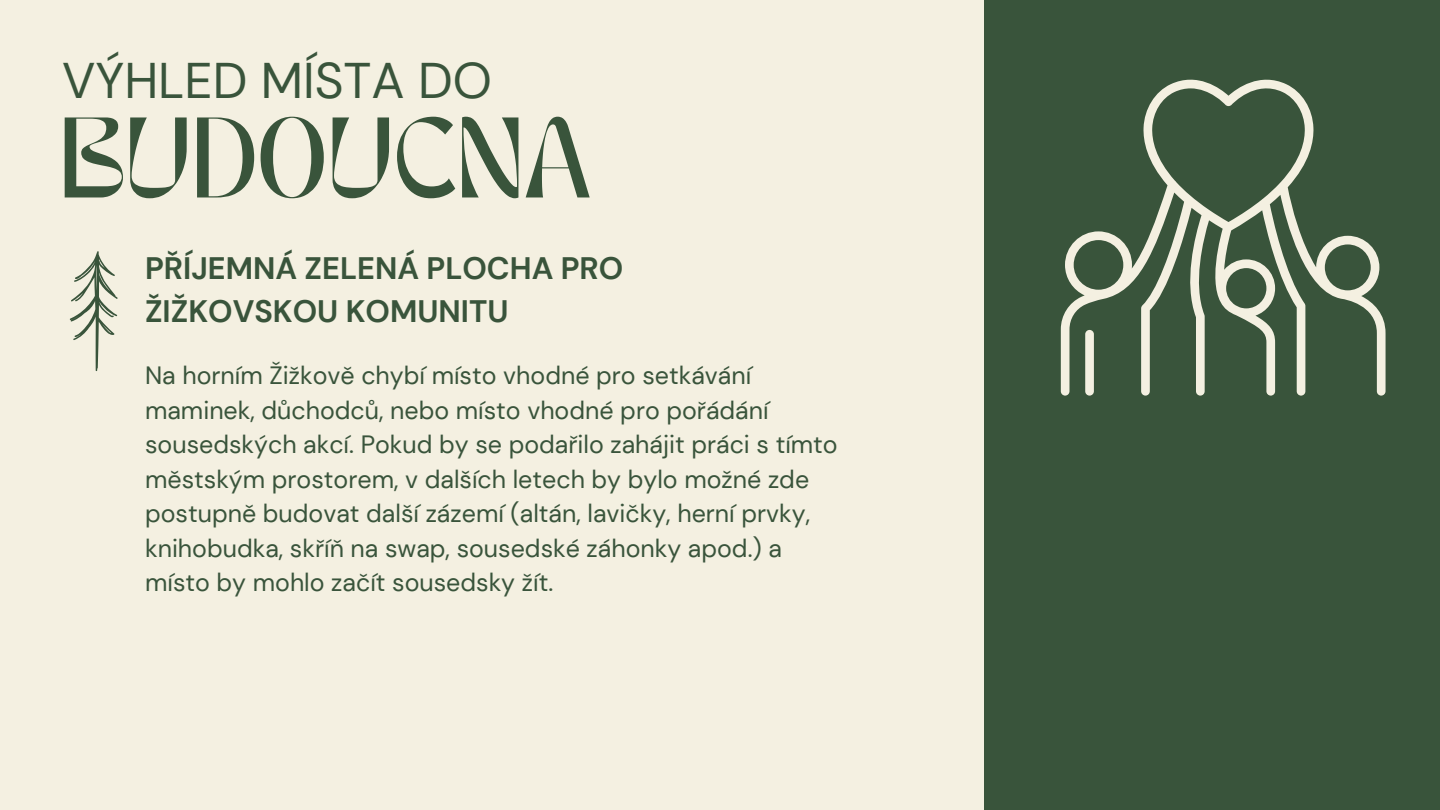
<style>
.page{position:relative;width:1440px;height:810px;background:#f4f0e1}
.page>*{position:absolute;margin:0;border:0;box-sizing:border-box;transform-origin:0 0}
.t1{font:80px "TANMERINGUE";color:#39543b}
.t2{font:50px "DM Sans";color:#39543b}
.t3{font:700 31px/42.8px "DM Sans";color:#39543b}
.t4{font:25px/34.5px "DM Sans";color:#39543b}
</style>
<div class="page">
<div style="left:984px;top:0;width:456px;height:810px;background:#39543b"></div>
<svg style="left:69px;top:251px;width:49px;height:120px"></svg>
<svg style="left:1061px;top:79px;width:325px;height:317px"></svg>
<div style="left:1085px;top:330px;width:9px;height:66px;background:#f4f0e1;border-radius:4px"></div>
<h2 class="t2" style="left:62px;top:48px;width:432px">VÝHLED MÍSTA DO</h2>
<h1 class="t1" style="left:61px;top:117px;width:532px">BUDOUCNA</h1>
<p class="t3" style="left:145px;top:247px;width:480px">PŘÍJEMNÁ ZELENÁ PLOCHA PRO<br>ŽIŽKOVSKOU KOMUNITU</p>
<h3 class="t4" style="left:145px;top:358px;width:694px">Na horním Žižkově chybí místo vhodné pro setkávání maminek, důchodců, nebo místo vhodné pro pořádání sousedských akcí. Pokud by se podařilo zahájit práci s tímto městským prostorem, v dalších letech by bylo možné zde postupně budovat další zázemí (altán, lavičky, herní prvky, knihobudka, skříň na swap, sousedské záhonky apod.) a místo by mohlo začít sousedsky žít.</h3>
</div>
